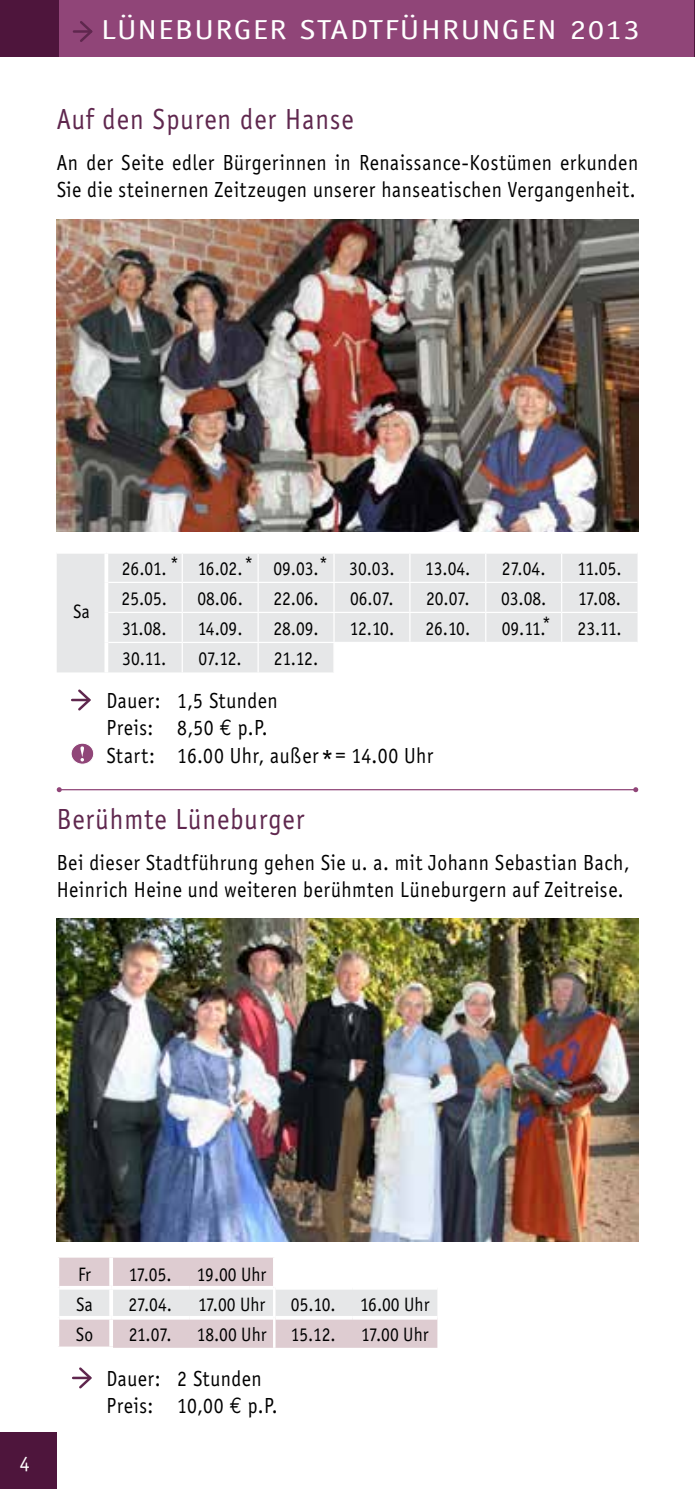
<style>
.page{position:relative;width:695px;height:1489px;background:#fff}
.page>*{position:absolute;margin:0;border:0;box-sizing:border-box;transform-origin:0 0}
.t1{font:30px "Officina Sans";letter-spacing:.04em;color:#5f274e;scale:.9 1}
.t2{font:30px "Officina Sans";color:#000;scale:.9 1}
.t3{font:27.5px "Officina Sans Std";letter-spacing:.04em;color:#fff;scale:1.2 1}
.t4{font:22.5px/27.5px "Officina Sans";letter-spacing:.03em;color:#000;scale:.9 1}
.t5{font:22.5px "Officina Sans";color:#fff;scale:.9 1}
.t6{font:20px "Officina Sans";color:#000;scale:.9 1}
.s1{font-family:"Euro Mono"}
</style>
<div class="page">
<div style="left:0;top:0;width:694px;height:57px;background:#904578"></div>
<div style="left:0;top:0;width:58px;height:57px;background:#4e153c"></div>
<hr style="left:694px;top:0;width:1px;height:57px;background:#4e153c">
<hr style="left:74px;top:30px;width:17px;height:3px;background:#5f274e">
<svg style="left:78px;top:21px;width:15px;height:21px"></svg>
<div style="left:0;top:1431px;width:57px;height:57px;background:#4e153c"></div>
<svg style="left:57px;top:554px;width:580px;height:118px;background:#e9eaeb"></svg>
<hr style="left:257px;top:553px;width:2px;height:28px;background:#fff">
<hr style="left:108px;top:581px;width:74px;height:2px;background:#fff">
<hr style="left:182px;top:581px;width:76px;height:2px;background:#fff">
<hr style="left:258px;top:581px;width:76px;height:2px;background:#fff">
<hr style="left:257px;top:583px;width:2px;height:28px;background:#fff">
<hr style="left:334px;top:581px;width:76px;height:2px;background:#fff">
<hr style="left:410px;top:581px;width:75px;height:2px;background:#fff">
<hr style="left:485px;top:581px;width:76px;height:2px;background:#fff">
<hr style="left:561px;top:581px;width:76px;height:2px;background:#fff">
<hr style="left:108px;top:611px;width:74px;height:2px;background:#fff">
<hr style="left:182px;top:611px;width:76px;height:2px;background:#fff">
<hr style="left:258px;top:611px;width:76px;height:2px;background:#fff">
<hr style="left:257px;top:613px;width:2px;height:28px;background:#fff">
<hr style="left:334px;top:611px;width:76px;height:2px;background:#fff">
<hr style="left:410px;top:611px;width:75px;height:2px;background:#fff">
<hr style="left:485px;top:611px;width:76px;height:2px;background:#fff">
<hr style="left:561px;top:611px;width:76px;height:2px;background:#fff">
<hr style="left:108px;top:641px;width:74px;height:2px;background:#fff">
<hr style="left:182px;top:641px;width:76px;height:2px;background:#fff">
<svg style="left:182px;top:554px;width:1px;height:118px"></svg>
<hr style="left:258px;top:641px;width:76px;height:2px;background:#fff">
<hr style="left:257px;top:643px;width:2px;height:29px;background:#fff">
<hr style="left:334px;top:641px;width:76px;height:2px;background:#fff">
<svg style="left:333px;top:554px;width:1px;height:118px"></svg>
<hr style="left:410px;top:641px;width:75px;height:2px;background:#fff">
<svg style="left:409px;top:554px;width:1px;height:118px"></svg>
<hr style="left:485px;top:641px;width:76px;height:2px;background:#fff">
<svg style="left:485px;top:554px;width:1px;height:118px"></svg>
<hr style="left:561px;top:641px;width:76px;height:2px;background:#fff">
<svg style="left:561px;top:554px;width:1px;height:118px"></svg>
<svg style="left:104px;top:554px;width:4px;height:28px"></svg>
<svg style="left:104px;top:582px;width:4px;height:30px"></svg>
<svg style="left:104px;top:612px;width:4px;height:30px"></svg>
<svg style="left:104px;top:642px;width:4px;height:30px"></svg>
<hr style="left:72px;top:698px;width:17px;height:3px;background:#5f274e">
<svg style="left:76px;top:689px;width:15px;height:22px"></svg>
<div style="left:71px;top:743px;width:23px;height:21px;background:#904578;border-radius:50%"></div>
<div style="left:71px;top:743px;width:23px;height:21px;border:1px solid #fff;border-radius:50%"></div>
<svg style="left:80px;top:746px;width:4px;height:15px"></svg>
<img style="left:57px;top:220px;width:581px;height:311px">
<hr style="left:59px;top:789px;width:576px;height:1px;background:#904578">
<svg style="left:57px;top:787px;width:5px;height:5px"></svg>
<svg style="left:633px;top:787px;width:5px;height:5px"></svg>
<svg style="left:59px;top:1257px;width:378px;height:90px"></svg>
<hr style="left:57px;top:1346px;width:56px;height:2px;background:#fff">
<svg style="left:109px;top:1257px;width:4px;height:28px"></svg>
<hr style="left:109px;top:1289px;width:4px;height:26px;background:#fff">
<svg style="left:109px;top:1319px;width:4px;height:27px"></svg>
<svg style="left:59px;top:1285px;width:52px;height:4px"></svg>
<svg style="left:111px;top:1285px;width:78px;height:4px"></svg>
<svg style="left:189px;top:1285px;width:84px;height:4px"></svg>
<hr style="left:275px;top:1285px;width:77px;height:4px;background:#fff">
<hr style="left:352px;top:1285px;width:85px;height:4px;background:#fff">
<svg style="left:59px;top:1315px;width:52px;height:4px"></svg>
<svg style="left:111px;top:1315px;width:78px;height:4px"></svg>
<svg style="left:189px;top:1315px;width:84px;height:4px"></svg>
<svg style="left:275px;top:1315px;width:77px;height:4px"></svg>
<svg style="left:352px;top:1315px;width:85px;height:4px"></svg>
<hr style="left:351px;top:1257px;width:2px;height:28px;background:#fff">
<hr style="left:273px;top:1257px;width:2px;height:30px;background:#fff">
<hr style="left:273px;top:1287px;width:2px;height:30px;background:#fff">
<hr style="left:273px;top:1317px;width:2px;height:30px;background:#fff">
<svg style="left:73px;top:1367px;width:19px;height:22px"></svg>
<img style="left:57px;top:918px;width:581px;height:323px">
<p class="t3" style="left:101px;top:14px;width:450px">LÜNEBURGER STADTFÜHRUNGEN 2013</p>
<h1 class="t1" style="left:57px;top:102px;width:331px">Auf den Spuren der Hanse</h1>
<p class="t4" style="left:57px;top:149px;width:647px">An der Seite edler Bürgerinnen in Renaissance-Kostümen erkunden<br>Sie die steinernen Zeitzeugen unserer hanseatischen Vergangenheit.</p>
<p class="t6" style="left:73px;top:600px;width:20px">Sa</p>
<p class="t6" style="left:170px;top:552px;width:11px">*</p>
<p class="t6" style="left:244px;top:552px;width:11px">*</p>
<p class="t6" style="left:319px;top:552px;width:11px">*</p>
<p class="t6" style="left:122px;top:557px;width:51px">26.01.</p>
<p class="t6" style="left:198px;top:557px;width:51px">16.02.</p>
<p class="t6" style="left:273px;top:557px;width:52px">09.03.</p>
<p class="t6" style="left:349px;top:557px;width:52px">30.03.</p>
<p class="t6" style="left:425px;top:557px;width:52px">13.04.</p>
<p class="t6" style="left:502px;top:557px;width:50px">27.04.</p>
<p class="t6" style="left:577px;top:557px;width:50px">11.05.</p>
<p class="t6" style="left:122px;top:587px;width:52px">25.05.</p>
<p class="t6" style="left:197px;top:587px;width:52px">08.06.</p>
<p class="t6" style="left:273px;top:587px;width:52px">22.06.</p>
<p class="t6" style="left:350px;top:587px;width:50px">06.07.</p>
<p class="t6" style="left:426px;top:587px;width:50px">20.07.</p>
<p class="t6" style="left:501px;top:587px;width:52px">03.08.</p>
<p class="t6" style="left:578px;top:587px;width:49px">17.08.</p>
<p class="t6" style="left:122px;top:617px;width:51px">31.08.</p>
<p class="t6" style="left:198px;top:617px;width:51px">14.09.</p>
<p class="t6" style="left:273px;top:617px;width:52px">28.09.</p>
<p class="t6" style="left:350px;top:617px;width:51px">12.10.</p>
<p class="t6" style="left:425px;top:617px;width:51px">26.10.</p>
<p class="t6" style="left:501px;top:617px;width:50px">09.11.</p>
<p class="t6" style="left:577px;top:617px;width:50px">23.11.</p>
<p class="t6" style="left:122px;top:647px;width:50px">30.11.</p>
<p class="t6" style="left:198px;top:647px;width:50px">07.12.</p>
<p class="t6" style="left:274px;top:647px;width:51px">21.12.</p>
<p class="t4" style="left:106px;top:687px;width:365px">Dauer: 1,5 Stunden<br>Preis: 8,50 <span class="s1">€</span> p.P.<br>Start: 16.00 Uhr, außer = 14.00 Uhr</p>
<p class="t6" style="left:542px;top:612px;width:11px">*</p>
<h1 class="t2" style="left:321px;top:743px;width:16px">*</h1>
<h1 class="t1" style="left:57px;top:802px;width:277px">Berühmte Lüneburger</h1>
<p class="t4" style="left:57px;top:849px;width:638px">Bei dieser Stadtführung gehen Sie u. a. mit Johann Sebastian Bach,<br>Heinrich Heine und weiteren berühmten Lüneburgern auf Zeitreise.</p>
<p class="t5" style="left:20px;top:1450px;width:12px">4</p>
<p class="t6" style="left:78px;top:1262px;width:16px">Fr</p>
<p class="t6" style="left:129px;top:1262px;width:49px">17.05.</p>
<p class="t6" style="left:197px;top:1262px;width:79px">19.00 Uhr</p>
<p class="t6" style="left:76px;top:1292px;width:20px">Sa</p>
<p class="t6" style="left:128px;top:1292px;width:50px">27.04.</p>
<p class="t6" style="left:198px;top:1292px;width:76px">17.00 Uhr</p>
<p class="t6" style="left:291px;top:1292px;width:155px">05.10. 16.00 Uhr</p>
<p class="t6" style="left:76px;top:1322px;width:21px">So</p>
<p class="t6" style="left:129px;top:1322px;width:49px">21.07.</p>
<p class="t6" style="left:197px;top:1322px;width:156px">18.00 Uhr 15.12.</p>
<p class="t6" style="left:361px;top:1322px;width:76px">17.00 Uhr</p>
<p class="t4" style="left:106px;top:1364px;width:192px">Dauer: 2 Stunden<br>Preis: 10,00 <span class="s1">€</span> p.P.</p>
</div>
